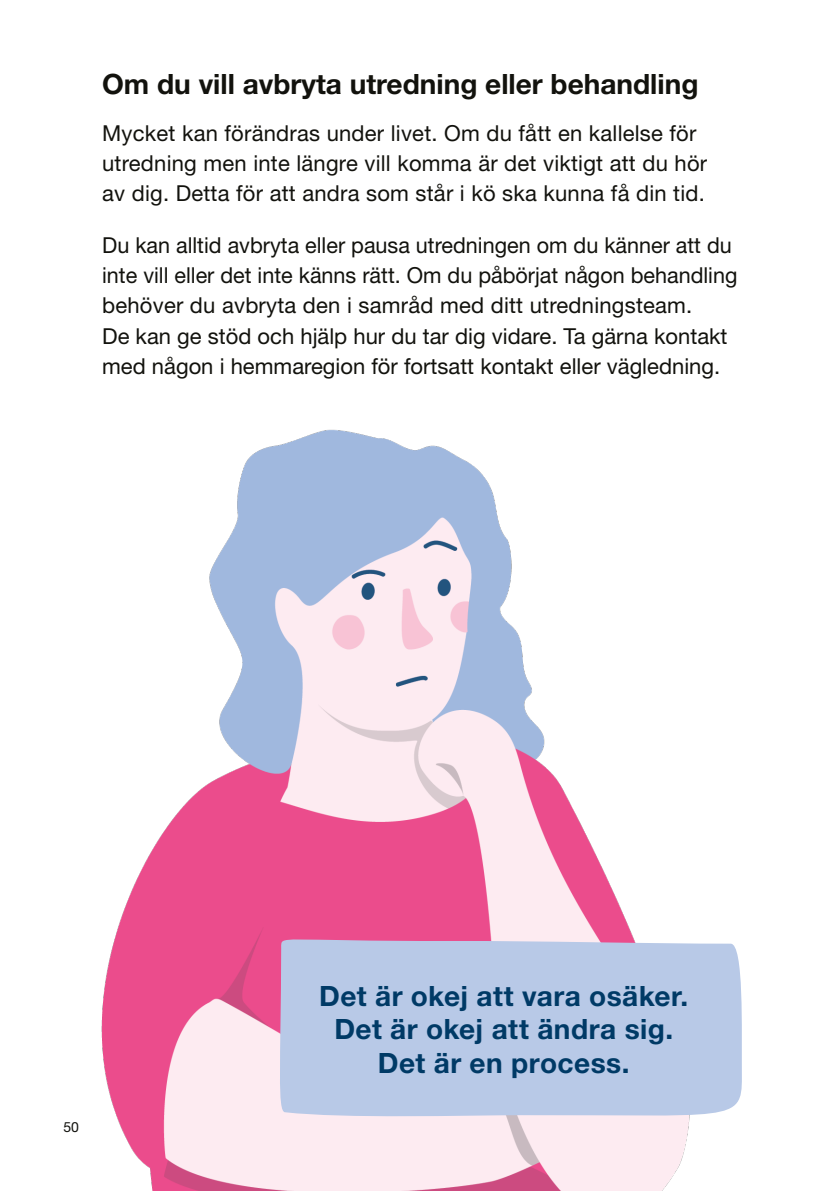
<style>
.page{position:relative;width:840px;height:1191px;background:#fff}
.page>*{position:absolute;margin:0;border:0;box-sizing:border-box;transform-origin:0 0}
.Cittattext_2{font:700 28px/33.6px "Helvetica Neue LT Pro";letter-spacing:.015em;color:#003a66;text-align:center}
.Mellanrubrik{font:700 28px "Helvetica Neue LT Pro";color:#12120d}
.Brödtext_avstånd{font:22px/30px "Helvetica Neue LT Pro";color:#12120d}
.t1{font:14px "Helvetica Neue LT Pro";color:#12120d}
</style>
<div class="page">
<img style="left:101px;top:429px;width:588px;height:762px">
<svg style="left:275px;top:934px;width:467px;height:189px;background:#bec8e5"></svg>
<h2 class="Mellanrubrik" style="left:102px;top:66px;width:597px">Om du vill avbryta utredning eller behandling</h2>
<p class="Brödtext_avstånd" style="left:102px;top:117px;width:606px">Mycket kan förändras under livet. Om du fått en kallelse för utredning men inte längre vill komma är det viktigt att du hör av dig. Detta för att andra som står i kö ska kunna få din tid.</p>
<p class="Brödtext_avstånd" style="left:102px;top:230px;width:636px">Du kan alltid avbryta eller pausa utredningen om du känner att du inte vill eller det inte känns rätt. Om du påbörjat någon behandling behöver du avbryta den i samråd med ditt utredningsteam.<br>De kan ge stöd och hjälp hur du tar dig vidare. Ta gärna kontakt med någon i hemmaregion för fortsatt kontakt eller vägledning.</p>
<p class="t1" style="left:63px;top:1118px;width:17px">50</p>
<p class="Cittattext_2" style="left:319px;top:978px;width:370px">Det är okej att vara osäker.<br>Det är okej att ändra sig.<br>Det är en process.</p>
</div>
